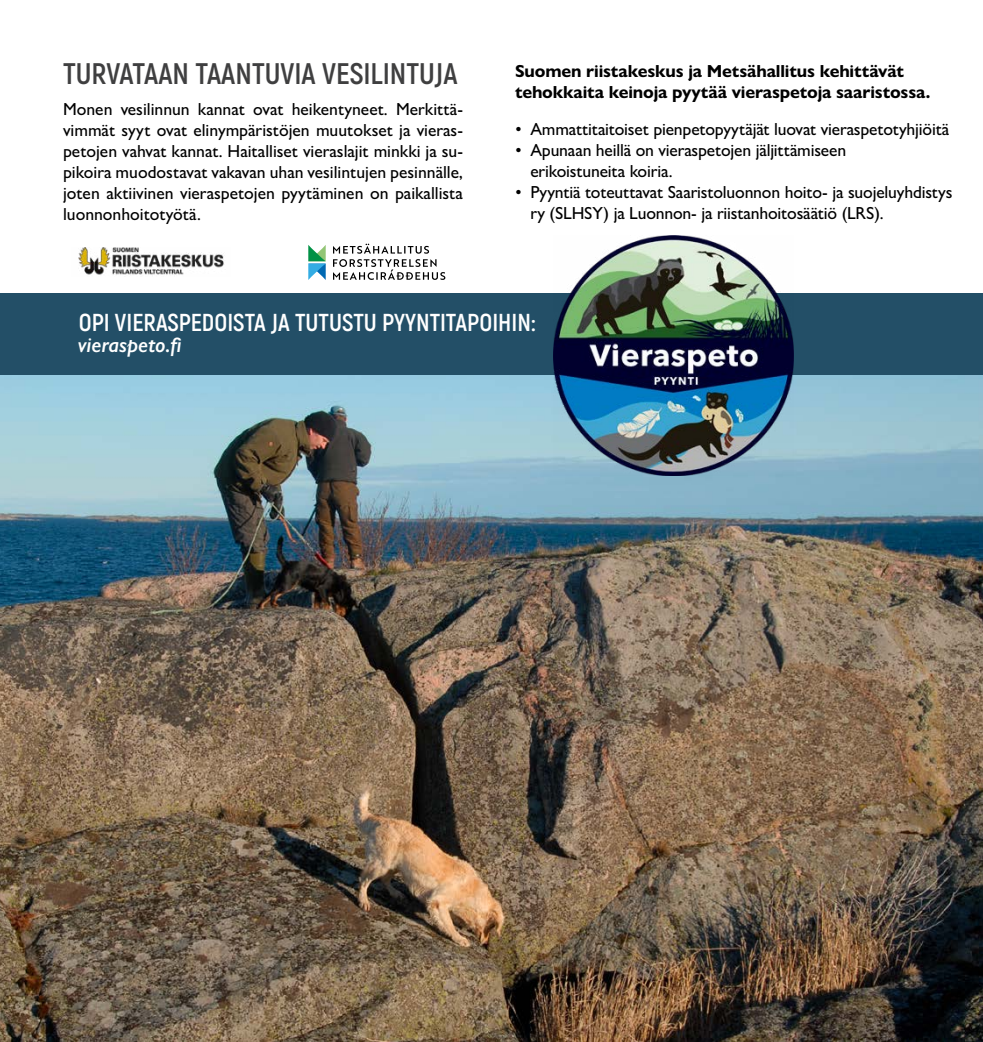
<style>
.page{position:relative;width:983px;height:1042px;background:#fff}
.page>*{position:absolute;margin:0;border:0;box-sizing:border-box;transform-origin:0 0}
.t1{font:700 29.75px "Akrobat";color:#3f3f40}
.t2{font:700 24.5px "Akrobat";color:#fff}
.Leipis{font:italic 600 21px "Gill Sans Nova";color:#fff}
.t3{font:500 17.5px/21px "Gill Sans Nova";letter-spacing:-.01em;color:#000}
.t4{font:700 17.5px/21px "Gill Sans Nova";letter-spacing:-.01em;color:#000}
</style>
<div class="page">
<img style="left:0;top:375px;width:982px;height:667px">
<div style="left:0;top:293px;width:982px;height:82px;background:#234f67"></div>
<img style="left:553px;top:235px;width:240px;height:240px">
<img style="left:78px;top:248px;width:146px;height:27px">
<svg style="left:333px;top:244px;width:112px;height:36px"></svg>
<svg style="left:308px;top:245px;width:17px;height:35px"></svg>
<h1 class="t1" style="left:63px;top:55px;width:396px">TURVATAAN TAANTUVIA VESILINTUJA</h1>
<p class="t4" style="left:515px;top:60px;width:417px">Suomen riistakeskus ja Metsähallitus kehittävät tehokkaita keinoja pyytää vieraspetoja saaristossa.</p>
<p class="t3" style="left:515px;top:118px;width:435px">• Ammattitaitoiset pienpetopyytäjät luovat vieraspetotyhjiöitä</p>
<p class="t3" style="left:530px;top:139px;width:317px;text-indent:-15px">• Apunaan heillä on vieraspetojen jäljittämiseen erikoistuneita koiria.</p>
<p class="t3" style="left:530px;top:181px;width:423px;text-indent:-15px">• Pyyntiä toteuttavat Saaristoluonnon hoito- ja suojeluyhdistys ry (SLHSY) ja Luonnon- ja riistanhoitosäätiö (LRS).</p>
<p class="t3" style="left:63px;top:98px;width:401px;text-align:justify">Monen vesilinnun kannat ovat heikentyneet. Merkittä&shy;vimmät syyt ovat elinympäristöjen muutokset ja vieras&shy;petojen vahvat kannat. Haitalliset vieraslajit minkki ja su&shy;pikoira muodostavat vakavan uhan vesilintujen pesinnälle, joten aktiivinen vieraspetojen pyytäminen on paikallista luonnonhoitotyötä.</p>
<h2 class="t2" style="left:79px;top:307px;width:458px">OPI VIERASPEDOISTA JA TUTUSTU PYYNTITAPOIHIN:</h2>
<p class="Leipis" style="left:78px;top:332px;width:105px">vieraspeto.fi</p>
</div>
